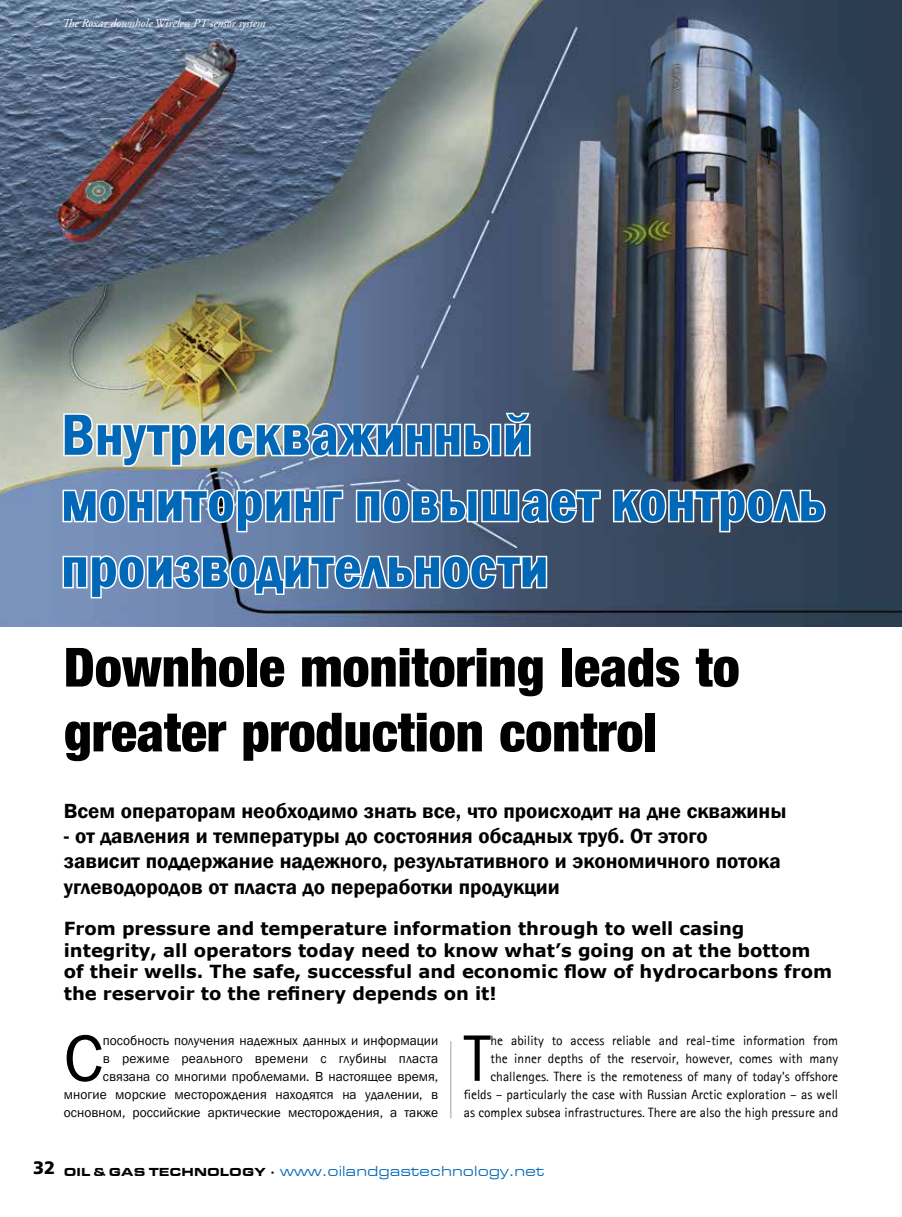
<style>
.page{position:relative;width:902px;height:1217px;background:#fff}
.page>*{position:absolute;margin:0;border:0;box-sizing:border-box;transform-origin:0 0}
.t1{font:67.5px "Franklin Gothic";color:#000}
.t2{font:65.7px "Rotis Sans Serif";color:#000}
.t3{font:600 condensed 60px/66px "Franklin Gothic";color:#0068b7}
.t4{font:900 condensed 54px/64.8px "Helvetica Neue";color:#000}
.t5{font:600 21px/25.2px "Franklin Gothic";color:#000}
.t6{font:700 18px/21.6px "Verdana";color:#000}
.t7{font:15px "Eurostile Extended";color:#0068b7}
.t8{font:13.5px/18px "Rotis Sans Serif";color:#000;text-align:right}
.t9{font:13.5px/18px "Franklin Gothic";color:#000;text-align:right}
.t10{font:italic 12px "Adobe Garamond Pro";color:#fff}
.s1{font-family:"Frutiger LT Std";font-weight:900;font-size:18px;color:#000}
.s2{font-weight:900;font-size:12px;color:#000}
</style>
<div class="page">
<hr style="left:450px;top:1040px;width:1px;height:77px;background:#9fa0a0">
<img style="left:0;top:0;width:901px;height:626px">
<svg style="left:62px;top:411px;width:470px;height:57px"></svg>
<svg style="left:61px;top:482px;width:284px;height:51px"></svg>
<svg style="left:354px;top:487px;width:248px;height:38px"></svg>
<svg style="left:611px;top:487px;width:216px;height:46px"></svg>
<svg style="left:61px;top:553px;width:487px;height:46px"></svg>
<p class="t10" style="left:62px;top:16px;width:205px">The Roxar downhole Wireless PT sensor system</p>
<h3 class="t3" style="left:61px;top:401px;width:765px">Внутрискважинный мониторинг повышает контроль производительности</h3>
<h3 class="t4" style="left:64px;top:631px;width:677px">Downhole monitoring leads to greater production control</h3>
<h3 class="t5" style="left:64px;top:798px;width:724px">Всем операторам необходимо знать все, что происходит на дне скважины</h3>
<h3 class="t5" style="left:64px;top:823px;width:718px">- от давления и температуры до состояния обсадных труб. От этого зависит поддержание надежного, результативного и экономичного потока углеводородов от пласта до переработки продукции</h3>
<p class="t6" style="left:64px;top:917px;width:769px">From pressure and temperature information through to well casing integrity, all operators today need to know what’s going on at the bottom of their wells. The safe, successful and economic flow of hydrocarbons from the reservoir to the refinery depends on it!</p>
<h2 class="t2" style="left:463px;top:1019px;width:28px">T</h2>
<h1 class="t1" style="left:64px;top:1016px;width:41px">С</h1>
<p class="t9" style="left:64px;top:1031px;width:376px">пособность получения надежных данных и информации<br>в режиме реального времени с глубины пласта связана со многими проблемами. В настоящее время, многие морские месторождения находятся на удалении, в основном, российские арктические месторождения, а также</p>
<p class="t8" style="left:463px;top:1030px;width:376px">he ability to access reliable and real-time information from<br>the inner depths of the reservoir, however, comes with many challenges. There is the remoteness of many of today’s offshore fields – particularly the case with Russian Arctic exploration – as well as complex subsea infrastructures. There are also the high pressure and</p>
<p class="t7" style="left:33px;top:1162px;width:512px"><span class="s1">32</span> <span class="s2">OIL &amp; GAS TECHNOLOGY •</span> www.oilandgastechnology.net</p>
</div>
